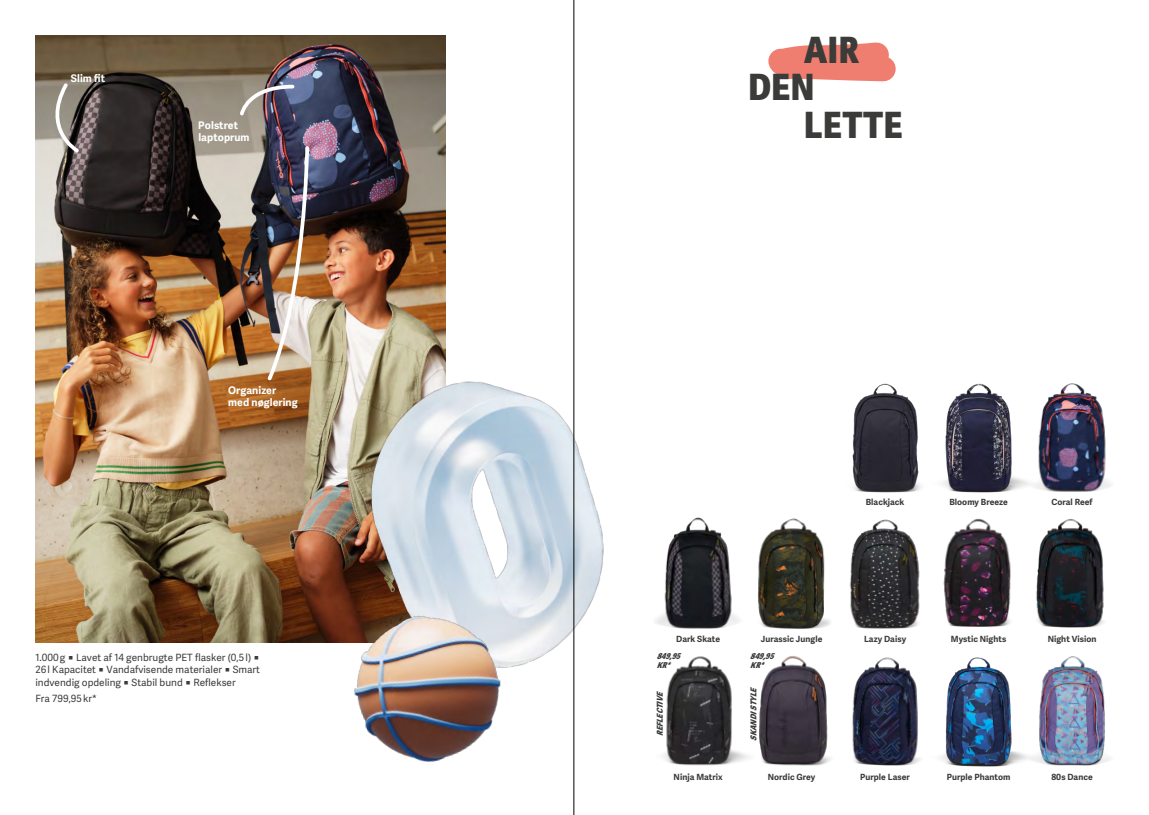
<style>
.page{position:relative;width:1149px;height:815px;background:#fff}
.page>*{position:absolute;margin:0;border:0;box-sizing:border-box;transform-origin:0 0}
.t1{font:800 36.25px/37.5px "Adelle Sans Cnd";letter-spacing:.015em;color:#3b3b3a}
.t2{font:700 10.5px/12.5px "Adelle Sans";letter-spacing:.005em;color:#fff}
.t3{font:10px/12.5px "Adelle Sans";color:#3b3b3a;text-align:justify}
.t4{font:700 8.5px "Adelle Sans";letter-spacing:.005em;color:#3b3b3a}
.t5{font:italic 800 8.12px/8.8px "Adelle Sans Cnd";color:#3b3b3a}
</style>
<div class="page">
<img style="left:35px;top:35px;width:410px;height:607px">
<img style="left:862px;top:657px;width:45px;height:109px">
<img style="left:655px;top:517px;width:67px;height:112px">
<img style="left:1047px;top:383px;width:64px;height:109px">
<img style="left:1047px;top:656px;width:63px;height:110px">
<img style="left:769px;top:656px;width:93px;height:110px">
<img style="left:663px;top:656px;width:106px;height:110px">
<img style="left:852px;top:383px;width:56px;height:110px">
<img style="left:908px;top:383px;width:139px;height:110px">
<img style="left:907px;top:518px;width:140px;height:249px">
<img style="left:1001px;top:518px;width:103px;height:126px">
<img style="left:860px;top:518px;width:94px;height:127px">
<img style="left:722px;top:518px;width:138px;height:111px">
<svg style="left:238px;top:83px;width:58px;height:34px;background:#847d85"></svg>
<svg style="left:42px;top:80px;width:39px;height:74px;background:#98938a"></svg>
<svg style="left:768px;top:42px;width:128px;height:40px"></svg>
<img style="left:264px;top:144px;width:47px;height:239px">
<img style="left:294px;top:335px;width:310px;height:379px">
<img style="left:282px;top:543px;width:291px;height:219px">
<hr style="left:573px;top:0;width:1px;height:815px;background:#000">
<p class="t2" style="left:71px;top:72px;width:36px">Slim fit</p>
<p class="t2" style="left:198px;top:119px;width:53px">Polstret laptoprum</p>
<p class="t2" style="left:228px;top:384px;width:71px">Organizer med nøglering</p>
<p class="t3" style="left:35px;top:651px;width:226px">1.000 g ◼ Lavet af 14 genbrugte PET flasker (0,5 l) ◼ 26 l Kapacitet ◼ Vandafvisende materialer ◼ Smart indvendig opdeling ◼ Stabil bund ◼ Reflekser</p>
<p class="t3" style="left:35px;top:692px;width:63px">Fra 799,95 kr*</p>
<h1 class="t1" style="left:748px;top:32px;width:112px;text-indent:56px">AIR<br>DEN</h1>
<h1 class="t1" style="left:804px;top:107px;width:100px">LETTE</h1>
<p class="t4" style="left:865px;top:497px;width:40px">Blackjack</p>
<p class="t4" style="left:949px;top:497px;width:60px">Bloomy Breeze</p>
<p class="t4" style="left:1051px;top:497px;width:43px">Coral Reef</p>
<p class="t4" style="left:676px;top:634px;width:45px">Dark Skate</p>
<p class="t4" style="left:760px;top:634px;width:63px">Jurassic Jungle</p>
<p class="t4" style="left:863px;top:634px;width:44px">Lazy Daisy</p>
<p class="t4" style="left:950px;top:634px;width:57px">Mystic Nights</p>
<p class="t4" style="left:1047px;top:634px;width:50px">Night Vision</p>
<p class="t5" style="left:656px;top:652px;width:28px">849,95<br>KR*</p>
<p class="t5" style="left:750px;top:652px;width:28px">849,95<br>KR*</p>
<p class="t5" style="left:655px;top:736px;width:49px;rotate:-90deg">REFLECTIVE</p>
<p class="t5" style="left:749px;top:741px;width:58px;rotate:-90deg">SKANDI STYLE</p>
<p class="t4" style="left:673px;top:771px;width:50px">Ninja Matrix</p>
<p class="t4" style="left:767px;top:771px;width:49px">Nordic Grey</p>
<p class="t4" style="left:860px;top:771px;width:51px">Purple Laser</p>
<p class="t4" style="left:946px;top:771px;width:65px">Purple Phantom</p>
<p class="t4" style="left:1051px;top:771px;width:43px">80s Dance</p>
</div>
